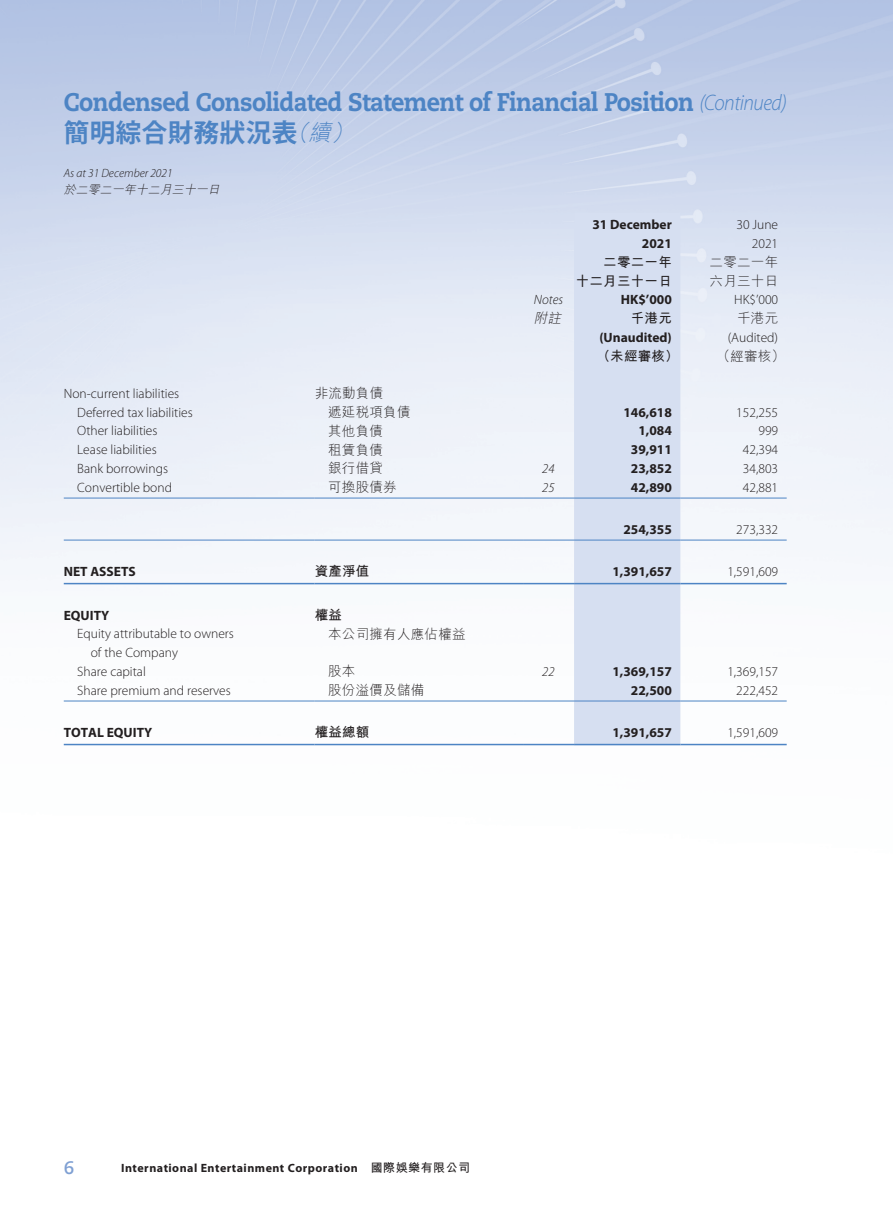
<style>
.page{position:relative;width:893px;height:1212px;background:#fff}
.page>*{position:absolute;margin:0;border:0;box-sizing:border-box;transform-origin:0 0}
.t1{font:800 25.5px "Caecilia LT Std";letter-spacing:-.025em;color:#4d84c4;scale:.91 1}
.t2{font:700 25.5px "Koz Go Pr 6 N";letter-spacing:.02em;color:#4d84c4}
.t3{font:700 18px "Caecilia LT Std";color:#7fa0d3}
._50_Table_txt{font:300 13.5px "Myriad Pro";color:#231f20}
._50_Table_txt-2{font:700 13.5px "Myriad Pro";color:#231f20}
._50_Table_txt-3{font:300 13.5px "M Hei HK";letter-spacing:.02em;color:#231f20}
._50_Table_txt-4{font:700 13.5px "M Hei HK";letter-spacing:.02em;color:#231f20}
._50_Table_txt-5{font:italic 300 13.5px "Myriad Pro";color:#231f20}
._50_Table_txt-6{font:italic 300 13.5px "M Hei HK";color:#231f20}
.t4{font:700 12px "Myriad Pro";letter-spacing:.04em;color:#231f20}
.t5{font:italic 300 12px "Myriad Pro";color:#231f20}
.t6{font:italic 300 12px "M Hei HK";color:#231f20}
.s1{font-family:"Myriad Pro";font-weight:300;font-style:italic;font-size:22.5px}
.s2{font-family:"M Hei HK";font-weight:300;font-style:italic;font-size:22.5px}
.s3{font-family:"M Hei HK"}
</style>
<div class="page">
<div style="left:574px;top:213px;width:106px;height:531px;background:#d6dff1"></div>
<hr style="left:64px;top:498px;width:251px;height:1px;background:#4d84c4">
<hr style="left:315px;top:498px;width:208px;height:1px;background:#4d84c4">
<hr style="left:523px;top:498px;width:51px;height:1px;background:#4d84c4">
<hr style="left:574px;top:498px;width:106px;height:1px;background:#4d84c4">
<hr style="left:680px;top:498px;width:107px;height:1px;background:#4d84c4">
<hr style="left:64px;top:540px;width:251px;height:1px;background:#4d84c4">
<hr style="left:315px;top:540px;width:208px;height:1px;background:#4d84c4">
<hr style="left:523px;top:540px;width:51px;height:1px;background:#4d84c4">
<hr style="left:574px;top:540px;width:106px;height:1px;background:#4d84c4">
<hr style="left:680px;top:540px;width:107px;height:1px;background:#4d84c4">
<hr style="left:64px;top:583px;width:251px;height:1px;background:#4d84c4">
<hr style="left:315px;top:583px;width:208px;height:1px;background:#4d84c4">
<hr style="left:523px;top:583px;width:51px;height:1px;background:#4d84c4">
<hr style="left:574px;top:583px;width:106px;height:1px;background:#4d84c4">
<hr style="left:680px;top:583px;width:107px;height:1px;background:#4d84c4">
<hr style="left:64px;top:701px;width:251px;height:1px;background:#4d84c4">
<hr style="left:315px;top:701px;width:208px;height:1px;background:#4d84c4">
<hr style="left:523px;top:701px;width:51px;height:1px;background:#4d84c4">
<hr style="left:574px;top:701px;width:106px;height:1px;background:#4d84c4">
<hr style="left:680px;top:701px;width:107px;height:1px;background:#4d84c4">
<hr style="left:64px;top:744px;width:251px;height:1px;background:#4d84c4">
<hr style="left:315px;top:744px;width:208px;height:1px;background:#4d84c4">
<hr style="left:523px;top:744px;width:51px;height:1px;background:#4d84c4">
<hr style="left:574px;top:744px;width:106px;height:1px;background:#4d84c4">
<hr style="left:680px;top:744px;width:107px;height:1px;background:#4d84c4">
<p class="t1" style="left:64px;top:86px;width:796px">Condensed Consolidated Statement of Financial Position <span class="s1">(Continued)</span></p>
<p class="t2" style="left:64px;top:118px;width:296px">簡明綜合財務狀況表<span class="s2">（續）</span></p>
<p class="t5" style="left:64px;top:165px;width:110px">As at 31 December 2021</p>
<p class="t6" style="left:64px;top:183px;width:160px">於二零二一年十二月三十一日</p>
<p class="_50_Table_txt-2" style="left:592px;top:216px;width:81px">31 December</p>
<p class="_50_Table_txt-2" style="left:642px;top:235px;width:31px">2021</p>
<p class="_50_Table_txt-4" style="left:603px;top:252px;width:70px">二零二一年</p>
<p class="_50_Table_txt-4" style="left:576px;top:271px;width:98px">十二月三十一日</p>
<p class="_50_Table_txt" style="left:736px;top:217px;width:43px">30 June</p>
<p class="_50_Table_txt" style="left:752px;top:235px;width:28px">2021</p>
<p class="_50_Table_txt-3" style="left:710px;top:255px;width:70px">二零二一年</p>
<p class="_50_Table_txt-3" style="left:710px;top:274px;width:70px">六月三十日</p>
<p class="_50_Table_txt-5" style="left:534px;top:292px;width:31px">Notes</p>
<p class="_50_Table_txt-2" style="left:621px;top:291px;width:53px">HK$’000</p>
<p class="_50_Table_txt" style="left:734px;top:292px;width:45px">HK$’000</p>
<p class="_50_Table_txt-6" style="left:534px;top:312px;width:32px">附註</p>
<p class="_50_Table_txt-4" style="left:631px;top:309px;width:43px">千港元</p>
<p class="_50_Table_txt-3" style="left:737px;top:312px;width:43px">千港元</p>
<p class="_50_Table_txt-2" style="left:599px;top:328px;width:74px">(Unaudited)</p>
<p class="_50_Table_txt" style="left:728px;top:329px;width:52px">(Audited)</p>
<p class="_50_Table_txt-4" style="left:597px;top:346px;width:83px">（未經審核）</p>
<p class="_50_Table_txt-3" style="left:717px;top:349px;width:70px">（經審核）</p>
<p class="_50_Table_txt" style="left:64px;top:385px;width:117px">Non-current liabilities</p>
<p class="_50_Table_txt-3" style="left:315px;top:387px;width:70px">非流動負債</p>
<p class="_50_Table_txt" style="left:77px;top:404px;width:117px">Deferred tax liabilities</p>
<p class="_50_Table_txt-3" style="left:328px;top:405px;width:84px">遞延稅項負債</p>
<p class="_50_Table_txt-2" style="left:623px;top:403px;width:50px">146,618</p>
<p class="_50_Table_txt" style="left:736px;top:404px;width:43px">152,255</p>
<p class="_50_Table_txt" style="left:77px;top:423px;width:82px">Other liabilities</p>
<p class="_50_Table_txt-3" style="left:328px;top:424px;width:56px">其他負債</p>
<p class="_50_Table_txt-2" style="left:638px;top:422px;width:35px">1,084</p>
<p class="_50_Table_txt" style="left:758px;top:423px;width:21px">999</p>
<p class="_50_Table_txt" style="left:77px;top:442px;width:81px">Lease liabilities</p>
<p class="_50_Table_txt-3" style="left:328px;top:443px;width:56px">租賃負債</p>
<p class="_50_Table_txt-2" style="left:631px;top:441px;width:42px">39,911</p>
<p class="_50_Table_txt" style="left:743px;top:442px;width:37px">42,394</p>
<p class="_50_Table_txt" style="left:77px;top:460px;width:92px">Bank borrowings</p>
<p class="_50_Table_txt-3" style="left:328px;top:462px;width:56px">銀行借貸</p>
<p class="_50_Table_txt-5" style="left:542px;top:460px;width:14px">24</p>
<p class="_50_Table_txt-2" style="left:631px;top:460px;width:42px">23,852</p>
<p class="_50_Table_txt" style="left:743px;top:460px;width:37px">34,803</p>
<p class="_50_Table_txt" style="left:77px;top:479px;width:96px">Convertible bond</p>
<p class="_50_Table_txt-3" style="left:328px;top:480px;width:70px">可換股債券</p>
<p class="_50_Table_txt-5" style="left:542px;top:479px;width:14px">25</p>
<p class="_50_Table_txt-2" style="left:631px;top:478px;width:42px">42,890</p>
<p class="_50_Table_txt" style="left:743px;top:479px;width:37px">42,881</p>
<p class="_50_Table_txt-2" style="left:623px;top:520px;width:50px">254,355</p>
<p class="_50_Table_txt" style="left:736px;top:521px;width:43px">273,332</p>
<p class="_50_Table_txt-2" style="left:64px;top:562px;width:73px">NET ASSETS</p>
<p class="_50_Table_txt-4" style="left:315px;top:561px;width:56px">資產淨值</p>
<p class="_50_Table_txt-2" style="left:612px;top:562px;width:61px">1,391,657</p>
<p class="_50_Table_txt" style="left:727px;top:563px;width:52px">1,591,609</p>
<p class="_50_Table_txt-2" style="left:64px;top:606px;width:47px">EQUITY</p>
<p class="_50_Table_txt-4" style="left:315px;top:605px;width:29px">權益</p>
<p class="_50_Table_txt" style="left:77px;top:626px;width:158px">Equity attributable to owners</p>
<p class="_50_Table_txt" style="left:91px;top:644px;width:89px">of the Company</p>
<p class="_50_Table_txt-3" style="left:328px;top:627px;width:139px">本公司擁有人應佔權益</p>
<p class="_50_Table_txt" style="left:77px;top:663px;width:70px">Share capital</p>
<p class="_50_Table_txt-3" style="left:328px;top:664px;width:29px">股本</p>
<p class="_50_Table_txt-5" style="left:542px;top:663px;width:14px">22</p>
<p class="_50_Table_txt-2" style="left:612px;top:662px;width:61px">1,369,157</p>
<p class="_50_Table_txt" style="left:727px;top:663px;width:52px">1,369,157</p>
<p class="_50_Table_txt" style="left:77px;top:682px;width:155px">Share premium and reserves</p>
<p class="_50_Table_txt-3" style="left:328px;top:683px;width:98px">股份溢價及儲備</p>
<p class="_50_Table_txt-2" style="left:631px;top:681px;width:42px">22,500</p>
<p class="_50_Table_txt" style="left:736px;top:682px;width:43px">222,452</p>
<p class="_50_Table_txt-2" style="left:64px;top:723px;width:90px">TOTAL EQUITY</p>
<p class="_50_Table_txt-4" style="left:315px;top:722px;width:56px">權益總額</p>
<p class="_50_Table_txt-2" style="left:612px;top:723px;width:61px">1,391,657</p>
<p class="_50_Table_txt" style="left:727px;top:724px;width:52px">1,591,609</p>
<p class="t3" style="left:64px;top:1157px;width:12px">6</p>
<p class="t4" style="left:121px;top:1160px;width:350px">International Entertainment Corporation <span class="s3">國際娛樂有限公司</span></p>
</div>
